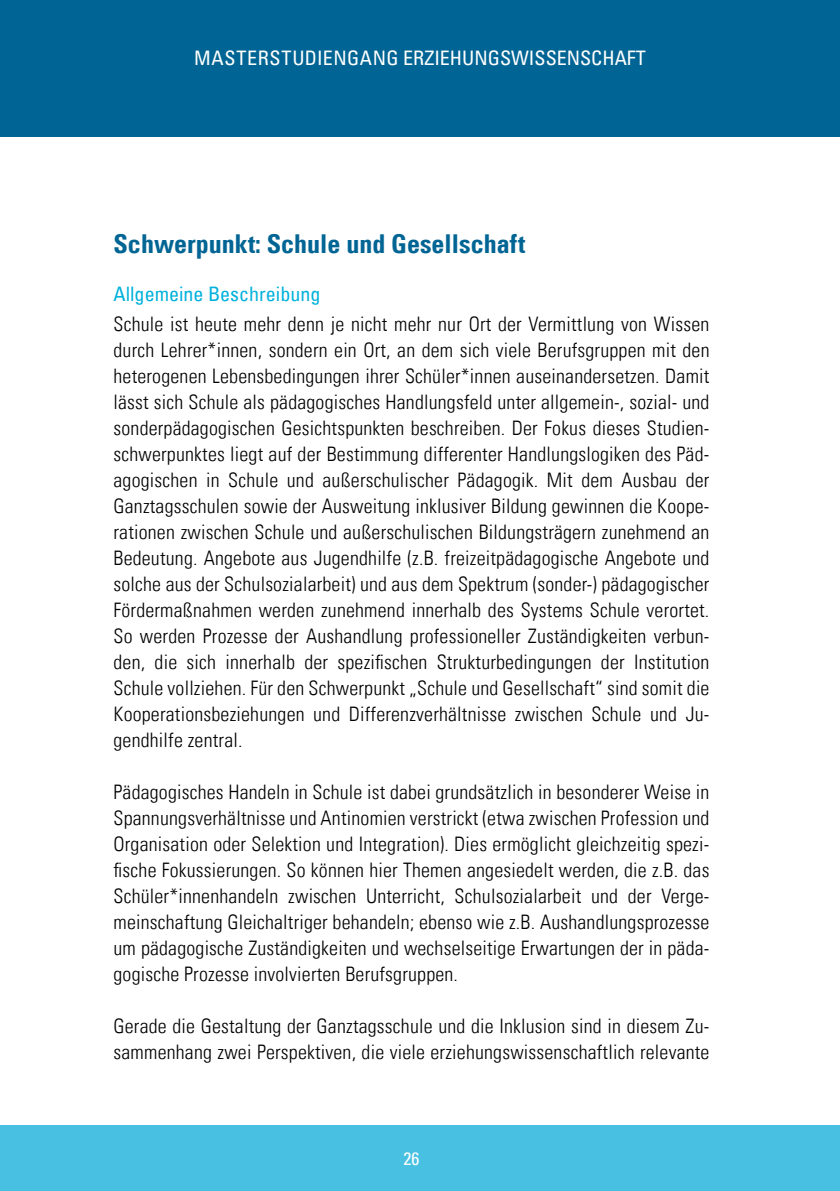
<style>
.page{position:relative;width:840px;height:1191px;background:#fff}
.page>*{position:absolute;margin:0;border:0;box-sizing:border-box;transform-origin:0 0}
.t1{font:26px "Univers Com 67 Bold Cond";color:#006594}
.t2{font:20px/26px "Univers Com 47 Light Cond";letter-spacing:.01em;color:#000;text-align:justify}
.t3{font:condensed 20px "Univers Com 57";color:#fff}
.t4{font:condensed 20px "Univers Com 57";color:#00b1dc}
.t5{font:condensed 18px "Univers Com 57";color:#fff}
</style>
<div class="page">
<div style="left:0;top:0;width:839px;height:136px;background:#006594"></div>
<div style="left:0;top:1125px;width:839px;height:66px;background:#48c0e2"></div>
<hr style="left:839px;top:0;width:1px;height:136px;background:#006594">
<hr style="left:839px;top:1125px;width:1px;height:66px;background:#48c0e2">
<p class="t3" style="left:194px;top:45px;width:453px">MASTERSTUDIENGANG ERZIEHUNGSWISSENSCHAFT</p>
<h1 class="t1" style="left:113px;top:228px;width:413px">Schwerpunkt: Schule und Gesellschaft</h1>
<p class="t4" style="left:113px;top:281px;width:208px">Allgemeine Beschreibung</p>
<p class="t2" style="left:113px;top:311px;width:597px">Schule ist heute mehr denn je nicht mehr nur Ort der Vermittlung von Wissen durch Lehrer*innen, sondern ein Ort, an dem sich viele Berufsgruppen mit den heterogenen Lebensbedingungen ihrer Schüler*innen auseinandersetzen. Damit lässt sich Schule als pädagogisches Handlungsfeld unter allgemein-, sozial- und sonderpädagogischen Gesichtspunkten beschreiben. Der Fokus dieses Studien&shy;schwerpunktes liegt auf der Bestimmung differenter Handlungslogiken des Päd&shy;agogischen in Schule und außerschulischer Pädagogik. Mit dem Ausbau der Ganztagsschulen sowie der Ausweitung inklusiver Bildung gewinnen die Koope&shy;rationen zwischen Schule und außerschulischen Bildungsträgern zunehmend an Bedeutung. Angebote aus Jugendhilfe (z.B. freizeitpädagogische Angebote und solche aus der Schulsozialarbeit) und aus dem Spektrum (sonder-) pädagogischer Fördermaßnahmen werden zunehmend innerhalb des Systems Schule verortet.<br>So werden Prozesse der Aushandlung professioneller Zuständigkeiten verbun&shy;den, die sich innerhalb der spezifischen Strukturbedingungen der Institution Schule vollziehen. Für den Schwerpunkt „Schule und Gesellschaft“ sind somit die Kooperationsbeziehungen und Differenzverhältnisse zwischen Schule und Ju&shy;gendhilfe zentral.</p>
<p class="t2" style="left:113px;top:779px;width:597px">Pädagogisches Handeln in Schule ist dabei grundsätzlich in besonderer Weise in Spannungsverhältnisse und Antinomien verstrickt (etwa zwischen Profession und Organisation oder Selektion und Integration). Dies ermöglicht gleichzeitig spezi&shy;fische Fokussierungen. So können hier Themen angesiedelt werden, die z.B. das Schüler*innenhandeln zwischen Unterricht, Schulsozialarbeit und der Verge&shy;meinschaftung Gleichaltriger behandeln; ebenso wie z.B. Aushandlungsprozesse um pädagogische Zuständigkeiten und wechselseitige Erwartungen der in päda&shy;gogische Prozesse involvierten Berufsgruppen.</p>
<p class="t2" style="left:113px;top:1013px;width:597px">Gerade die Gestaltung der Ganztagsschule und die Inklusion sind in diesem Zu&shy;sammenhang zwei Perspektiven, die viele erziehungswissenschaftlich relevante</p>
<p class="t5" style="left:403px;top:1147px;width:17px">26</p>
</div>
